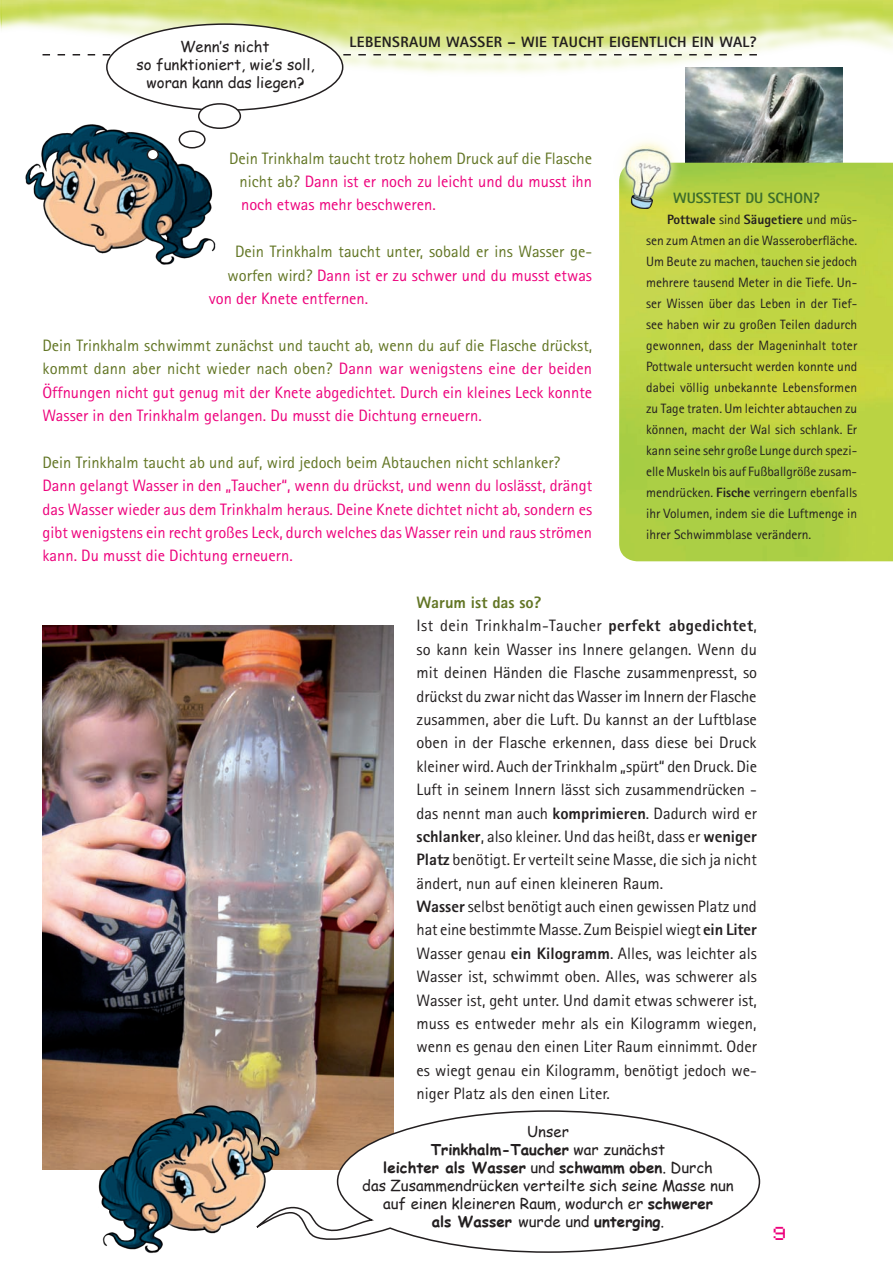
<style>
.page{position:relative;width:893px;height:1263px;background:#fff}
.page>*{position:absolute;margin:0;border:0;box-sizing:border-box;transform-origin:0 0}
.t1{font:16.5px/23.4px "Rotis Sans Serif";color:#231f20}
.t2{font:16.5px/23.4px "Rotis Sans Serif";color:#ed027c;text-align:justify}
.t3{font:16.5px "Rotis Sans Serif";color:#627524}
.t4{font:15px/18px "Comic Sans MS";color:#231f20;text-align:center}
.t5{font:800 15px "Rotis Sans Serif";letter-spacing:.025em;color:#231f20}
.t6{font:800 15px "Rotis Sans Serif";color:#3d6d2b}
.t7{font:15px "Pixel FJ8 pt 1 Normal";color:#ed027c}
.t8{font:13.5px/21px "Rotis Sans Serif";color:#231f20;text-align:justify}
.s1{color:#627524}
.s2{font-weight:800}
.s3{font-weight:800;color:#627524}
.s4{font-weight:700}
</style>
<div class="page">
<img style="left:0;top:0;width:893px;height:78px">
<svg style="left:43px;top:54px;width:714px;height:1px"></svg>
<img style="left:43px;top:625px;width:350px;height:544px">
<svg style="left:279px;top:1109px;width:482px;height:144px"></svg>
<img style="left:98px;top:1105px;width:181px;height:148px">
<img style="left:685px;top:67px;width:157px;height:96px">
<img style="left:619px;top:163px;width:274px;height:398px">
<img style="left:619px;top:141px;width:63px;height:67px">
<img style="left:25px;top:125px;width:191px;height:140px">
<div style="left:147px;top:149px;width:11px;height:11px;background:#fff;border-radius:50%"></div>
<div style="left:147px;top:149px;width:12px;height:12px;border:2px solid #231f20;border-radius:50%"></div>
<div style="left:179px;top:131px;width:26px;height:17px;background:#fff;border-radius:50%"></div>
<div style="left:179px;top:130px;width:27px;height:18px;border:2px solid #231f20;border-radius:50%"></div>
<div style="left:107px;top:24px;width:236px;height:86px;background:#fff;border-radius:50%"></div>
<div style="left:199px;top:104px;width:41px;height:24px;background:#fff;border-radius:50%"></div>
<div style="left:198px;top:103px;width:43px;height:26px;border:2px solid #231f20;border-radius:50%"></div>
<p class="t4" style="left:136px;top:37px;width:180px">Wenn’s nicht<br>so funktioniert, wie’s soll, woran kann das liegen?</p>
<p class="t5" style="left:350px;top:32px;width:409px">Lebensraum Wasser – Wie taucht eigentlich ein Wal?</p>
<p class="t2" style="left:240px;top:146px;width:354px;text-indent:-10px"><span class="s1">Dein Trinkhalm taucht trotz hohem Druck auf die Flasche nicht ab?</span> Dann ist er noch zu leicht und du musst ihn noch etwas mehr beschweren.</p>
<p class="t3" style="left:235px;top:242px;width:358px">Dein Trinkhalm taucht unter, sobald er ins Wasser ge-</p>
<p class="t2" style="left:228px;top:263px;width:366px"><span class="s1">worfen wird?</span> Dann ist er zu schwer und du musst etwas</p>
<p class="t2" style="left:209px;top:287px;width:161px">von der Knete entfernen.</p>
<p class="t2" style="left:43px;top:333px;width:551px"><span class="s1">Dein Trinkhalm schwimmt zunächst und taucht ab, wenn du auf die Flasche drückst, kommt dann aber nicht wieder nach oben?</span> Dann war wenigstens eine der beiden Öffnungen nicht gut genug mit der Knete abgedichtet. Durch ein kleines Leck konnte Wasser in den Trinkhalm gelangen. Du musst die Dichtung erneuern.</p>
<p class="t3" style="left:43px;top:452px;width:519px">Dein Trinkhalm taucht ab und auf, wird jedoch beim Abtauchen nicht schlanker?</p>
<p class="t2" style="left:43px;top:474px;width:551px">Dann gelangt Wasser in den „Taucher“, wenn du drückst, und wenn du loslässt, drängt das Wasser wieder aus dem Trinkhalm heraus. Deine Knete dichtet nicht ab, sondern es gibt wenigstens ein recht großes Leck, durch welches das Wasser rein und raus strömen kann. Du musst die Dichtung erneuern.</p>
<p class="t6" style="left:673px;top:189px;width:148px">Wusstest du schon?</p>
<p class="t8" style="left:646px;top:209px;width:213px;text-indent:21px"><span class="s2">Pottwale</span> sind <span class="s2">Säugetiere</span> und müs&shy;sen zum Atmen an die Wasseroberfläche.<br>Um Beute zu machen, tauchen sie jedoch mehrere tausend Meter in die Tiefe. Un&shy;ser Wissen über das Leben in der Tief&shy;see haben wir zu großen Teilen dadurch gewonnen, dass der Mageninhalt toter Pottwale untersucht werden konnte und dabei völlig unbekannte Lebensformen zu Tage traten. Um leichter abtauchen zu können, macht der Wal sich schlank. Er kann seine sehr große Lunge durch spezi&shy;elle Muskeln bis auf Fußballgröße zusam&shy;mendrücken. <span class="s2">Fische</span> verringern ebenfalls ihr Volumen, indem sie die Luftmenge in ihrer Schwimmblase verändern.</p>
<p class="t1" style="left:417px;top:591px;width:342px"><span class="s3">Warum ist das so?<br></span>Ist dein Trinkhalm-Taucher <span class="s2">perfekt abgedichtet</span>, so kann kein Wasser ins Innere gelangen. Wenn du mit deinen Händen die Flasche zusammenpresst, so drückst du zwar nicht das Wasser im Innern der Flasche zusammen, aber die Luft. Du kannst an der Luftblase oben in der Flasche erkennen, dass diese bei Druck kleiner wird. Auch der Trinkhalm „spürt“ den Druck. Die Luft in seinem Innern lässt sich zusammendrücken - das nennt man auch <span class="s2">komprimieren</span>. Dadurch wird er <span class="s2">schlanker</span>, also kleiner. Und das heißt, dass er <span class="s2">weniger Platz</span> benötigt. Er verteilt seine Masse, die sich ja nicht ändert, nun auf einen kleineren Raum.<br><span class="s2">Wasser</span> selbst benötigt auch einen gewissen Platz und hat eine bestimmte Masse. Zum Beispiel wiegt <span class="s2">ein Liter </span>Wasser genau <span class="s2">ein Kilogramm</span>. Alles, was leichter als Wasser ist, schwimmt oben. Alles, was schwerer als Wasser ist, geht unter. Und damit etwas schwerer ist, muss es entweder mehr als ein Kilogramm wiegen, wenn es genau den einen Liter Raum einnimmt. Oder es wiegt genau ein Kilogramm, benötigt jedoch we&shy;niger Platz als den einen Liter.</p>
<p class="t4" style="left:362px;top:1122px;width:373px">Unser<br><span class="s4">Trinkhalm-Taucher</span> war zunächst<br><span class="s4">leichter als Wasser</span> und <span class="s4">schwamm oben</span>. Durch<br>das Zusammendrücken verteilte sich seine Masse nun auf einen kleineren Raum, wodurch er <span class="s4">schwerer<br>als Wasser</span> wurde und <span class="s4">unterging</span>.</p>
<p class="t7" style="left:774px;top:1221px;width:15px">9</p>
</div>
